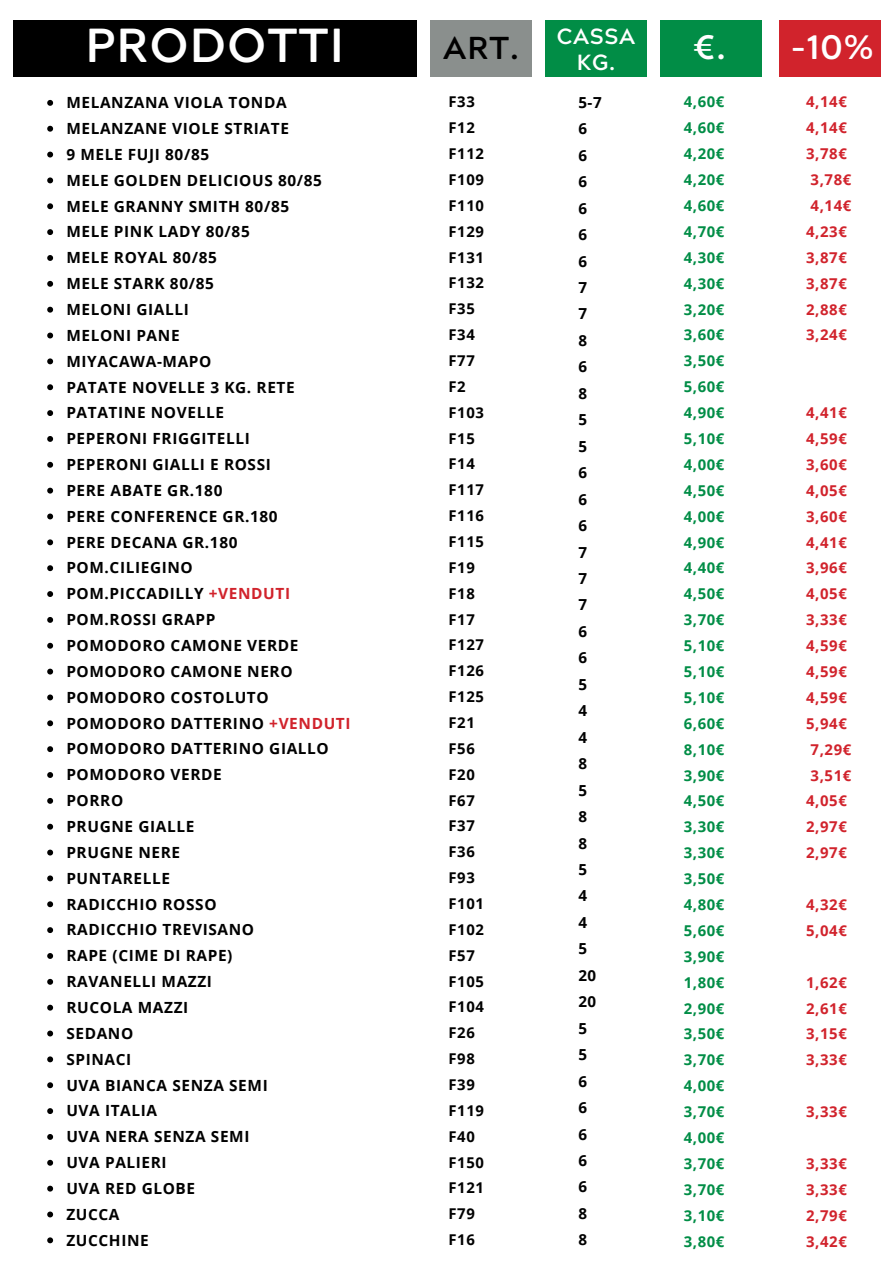
<style>
.page{position:relative;width:894px;height:1264px;background:#fff}
.page>*{position:absolute;margin:0;border:0;box-sizing:border-box;transform-origin:0 0}
.t1{font:700 47.7px "Acherus Grotesque";letter-spacing:.03em;color:#fff}
.t2{font:700 33.75px "Acherus Grotesque";color:#fff}
.t3{font:700 31.65px "Acherus Grotesque";color:#000}
.t4{font:700 21.9px/26.1px "Acherus Grotesque";letter-spacing:.03em;color:#fff;text-align:center}
.t5{font:700 15.45px "Open Sans";letter-spacing:.04em;color:#000}
.t6{font:700 15.15px/26.4px "Open Sans";color:#000}
.t7{font:700 14.85px/25.8px "Open Sans";letter-spacing:.04em;color:#018d46;text-align:justify}
.t8{font:700 14.85px/25.8px "Open Sans";letter-spacing:.04em;color:#d1232c}
.t9{font:700 14.85px/25.8px "Open Sans";letter-spacing:.04em;color:#000}
.s1{color:#d1232c}
</style>
<div class="page">
<div style="left:13px;top:21px;width:403px;height:56px;background:#000"></div>
<div style="left:430px;top:21px;width:101px;height:56px;background:#8a8f8d"></div>
<div style="left:545px;top:21px;width:102px;height:56px;background:#018d46"></div>
<div style="left:660px;top:21px;width:101px;height:56px;background:#018d46"></div>
<div style="left:778px;top:21px;width:102px;height:56px;background:#d1232c"></div>
<svg style="left:47px;top:100px;width:6px;height:6px"></svg>
<svg style="left:47px;top:126px;width:6px;height:6px"></svg>
<svg style="left:47px;top:152px;width:6px;height:5px"></svg>
<svg style="left:47px;top:177px;width:6px;height:6px"></svg>
<svg style="left:47px;top:203px;width:6px;height:6px"></svg>
<svg style="left:47px;top:229px;width:6px;height:6px"></svg>
<svg style="left:47px;top:255px;width:6px;height:6px"></svg>
<svg style="left:47px;top:281px;width:6px;height:6px"></svg>
<svg style="left:47px;top:307px;width:6px;height:5px"></svg>
<svg style="left:47px;top:332px;width:6px;height:6px"></svg>
<svg style="left:47px;top:358px;width:6px;height:6px"></svg>
<svg style="left:47px;top:384px;width:6px;height:6px"></svg>
<svg style="left:47px;top:410px;width:6px;height:6px"></svg>
<svg style="left:47px;top:436px;width:6px;height:6px"></svg>
<svg style="left:47px;top:462px;width:6px;height:6px"></svg>
<svg style="left:47px;top:487px;width:6px;height:6px"></svg>
<svg style="left:47px;top:513px;width:6px;height:6px"></svg>
<svg style="left:47px;top:539px;width:6px;height:6px"></svg>
<svg style="left:47px;top:565px;width:6px;height:6px"></svg>
<svg style="left:47px;top:591px;width:6px;height:6px"></svg>
<svg style="left:47px;top:617px;width:6px;height:6px"></svg>
<svg style="left:47px;top:643px;width:6px;height:5px"></svg>
<svg style="left:47px;top:668px;width:6px;height:6px"></svg>
<svg style="left:47px;top:694px;width:6px;height:6px"></svg>
<svg style="left:47px;top:720px;width:6px;height:6px"></svg>
<svg style="left:47px;top:746px;width:6px;height:6px"></svg>
<svg style="left:47px;top:772px;width:6px;height:6px"></svg>
<svg style="left:47px;top:798px;width:6px;height:5px"></svg>
<svg style="left:47px;top:823px;width:6px;height:6px"></svg>
<svg style="left:47px;top:849px;width:6px;height:6px"></svg>
<svg style="left:47px;top:875px;width:6px;height:6px"></svg>
<svg style="left:47px;top:901px;width:6px;height:6px"></svg>
<svg style="left:47px;top:927px;width:6px;height:6px"></svg>
<svg style="left:47px;top:953px;width:6px;height:5px"></svg>
<svg style="left:47px;top:978px;width:6px;height:6px"></svg>
<svg style="left:47px;top:1004px;width:6px;height:6px"></svg>
<svg style="left:47px;top:1030px;width:6px;height:6px"></svg>
<svg style="left:47px;top:1056px;width:6px;height:6px"></svg>
<svg style="left:47px;top:1082px;width:6px;height:6px"></svg>
<svg style="left:47px;top:1108px;width:6px;height:5px"></svg>
<svg style="left:47px;top:1134px;width:6px;height:5px"></svg>
<svg style="left:47px;top:1159px;width:6px;height:6px"></svg>
<svg style="left:47px;top:1185px;width:6px;height:6px"></svg>
<svg style="left:47px;top:1211px;width:6px;height:6px"></svg>
<svg style="left:47px;top:1237px;width:6px;height:6px"></svg>
<h1 class="t1" style="left:85px;top:26px;width:260px">PRODOTTI</h1>
<h2 class="t3" style="left:443px;top:35px;width:77px">ART.</h2>
<h3 class="t4" style="left:556px;top:26px;width:80px">CASSA<br>KG.</h3>
<p class="t2" style="left:693px;top:34px;width:33px">€.</p>
<h2 class="t2" style="left:790px;top:34px;width:83px">-10%</h2>
<p class="t5" style="left:66px;top:92px;width:222px">MELANZANA VIOLA TONDA</p>
<p class="t5" style="left:66px;top:117px;width:224px">MELANZANE VIOLE STRIATE</p>
<p class="t5" style="left:66px;top:143px;width:144px">9 MELE FUJI 80/85</p>
<p class="t5" style="left:66px;top:169px;width:257px">MELE GOLDEN DELICIOUS 80/85</p>
<p class="t5" style="left:66px;top:195px;width:224px">MELE GRANNY SMITH 80/85</p>
<p class="t5" style="left:66px;top:221px;width:185px">MELE PINK LADY 80/85</p>
<p class="t5" style="left:66px;top:247px;width:152px">MELE ROYAL 80/85</p>
<p class="t5" style="left:66px;top:272px;width:149px">MELE STARK 80/85</p>
<p class="t5" style="left:66px;top:298px;width:124px">MELONI GIALLI</p>
<p class="t5" style="left:66px;top:324px;width:115px">MELONI PANE</p>
<p class="t5" style="left:66px;top:350px;width:147px">MIYACAWA-MAPO</p>
<p class="t5" style="left:66px;top:376px;width:230px">PATATE NOVELLE 3 KG. RETE</p>
<p class="t5" style="left:66px;top:402px;width:159px">PATATINE NOVELLE</p>
<p class="t5" style="left:66px;top:428px;width:185px">PEPERONI FRIGGITELLI</p>
<p class="t5" style="left:66px;top:453px;width:206px">PEPERONI GIALLI E ROSSI</p>
<p class="t5" style="left:66px;top:479px;width:157px">PERE ABATE GR.180</p>
<p class="t5" style="left:66px;top:505px;width:213px">PERE CONFERENCE GR.180</p>
<p class="t5" style="left:66px;top:531px;width:173px">PERE DECANA GR.180</p>
<p class="t5" style="left:66px;top:557px;width:128px">POM.CILIEGINO</p>
<p class="t5" style="left:66px;top:583px;width:225px">POM.PICCADILLY <span class="s1">+VENDUTI</span></p>
<p class="t5" style="left:66px;top:608px;width:151px">POM.ROSSI GRAPP</p>
<p class="t5" style="left:66px;top:634px;width:233px">POMODORO CAMONE VERDE</p>
<p class="t5" style="left:66px;top:660px;width:228px">POMODORO CAMONE NERO</p>
<p class="t5" style="left:66px;top:686px;width:204px">POMODORO COSTOLUTO</p>
<p class="t5" style="left:66px;top:712px;width:285px">POMODORO DATTERINO <span class="s1">+VENDUTI</span></p>
<p class="t5" style="left:66px;top:738px;width:264px">POMODORO DATTERINO GIALLO</p>
<p class="t5" style="left:66px;top:763px;width:157px">POMODORO VERDE</p>
<p class="t5" style="left:66px;top:789px;width:58px">PORRO</p>
<p class="t5" style="left:66px;top:815px;width:129px">PRUGNE GIALLE</p>
<p class="t5" style="left:66px;top:841px;width:115px">PRUGNE NERE</p>
<p class="t5" style="left:66px;top:867px;width:105px">PUNTARELLE</p>
<p class="t5" style="left:66px;top:893px;width:152px">RADICCHIO ROSSO</p>
<p class="t5" style="left:66px;top:918px;width:189px">RADICCHIO TREVISANO</p>
<p class="t5" style="left:66px;top:944px;width:168px">RAPE (CIME DI RAPE)</p>
<p class="t5" style="left:66px;top:970px;width:147px">RAVANELLI MAZZI</p>
<p class="t5" style="left:66px;top:996px;width:123px">RUCOLA MAZZI</p>
<p class="t5" style="left:66px;top:1022px;width:68px">SEDANO</p>
<p class="t5" style="left:66px;top:1048px;width:66px">SPINACI</p>
<p class="t5" style="left:66px;top:1073px;width:203px">UVA BIANCA SENZA SEMI</p>
<p class="t5" style="left:66px;top:1099px;width:92px">UVA ITALIA</p>
<p class="t5" style="left:66px;top:1125px;width:184px">UVA NERA SENZA SEMI</p>
<p class="t5" style="left:66px;top:1151px;width:102px">UVA PALIERI</p>
<p class="t5" style="left:66px;top:1177px;width:130px">UVA RED GLOBE</p>
<p class="t5" style="left:66px;top:1203px;width:55px">ZUCCA</p>
<p class="t5" style="left:66px;top:1229px;width:84px">ZUCCHINE</p>
<h5 class="t7" style="left:683px;top:89px;width:42px">4,60€ 4,60€ 4,20€ 4,20€ 4,60€ 4,70€ 4,30€ 4,30€ 3,20€ 3,60€ 3,50€ 5,60€ 4,90€ 5,10€ 4,00€ 4,50€ 4,00€ 4,90€ 4,40€ 4,50€ 3,70€ 5,10€ 5,10€ 5,10€ 6,60€ 8,10€ 3,90€ 4,50€ 3,30€ 3,30€ 3,50€ 4,80€ 5,60€ 3,90€ 1,80€ 2,90€ 3,50€ 3,70€ 4,00€ 3,70€ 4,00€ 3,70€ 3,70€ 3,10€</h5>
<p class="t7" style="left:683px;top:1227px;width:42px">3,80€</p>
<h4 class="t9" style="left:448px;top:89px;width:37px">F33<br>F12<br>F112<br>F109<br>F110<br>F129<br>F131<br>F132<br>F35<br>F34<br>F77<br>F2<br>F103<br>F15<br>F14<br>F117<br>F116<br>F115<br>F19<br>F18<br>F17<br>F127<br>F126<br>F125<br>F21<br>F56<br>F20<br>F67<br>F37<br>F36<br>F93<br>F101<br>F102<br>F57<br>F105<br>F104<br>F26<br>F98<br>F39<br>F119<br>F40<br>F150<br>F121<br>F79</h4>
<p class="t9" style="left:448px;top:1226px;width:28px">F16</p>
<h5 class="t8" style="left:805px;top:89px;width:47px;text-align:center">4,14€<br>4,14€<br>3,78€<br>3,78€<br>4,14€<br>4,23€<br>3,87€<br>3,87€<br>2,88€<br>3,24€</h5>
<h5 class="t6" style="left:578px;top:89px;width:25px">5-7<br>6<br>6<br>6<br>6<br>6<br>6<br>7<br>7<br>8<br>6<br>8<br>5<br>5<br>6<br>6<br>6<br>7<br>7<br>7<br>6<br>6<br>5<br>4<br>4<br>8<br>5<br>8<br>8<br>5<br>4<br>4<br>5<br>20<br>20<br>5<br>5<br>6<br>6<br>6<br>6<br>6<br>8</h5>
<p class="t6" style="left:578px;top:1226px;width:10px">8</p>
<h5 class="t8" style="left:805px;top:399px;width:47px;text-align:center">4,41€<br>4,59€<br>3,60€<br>4,05€<br>3,60€<br>4,41€<br>3,96€<br>4,05€<br>3,33€<br>4,59€<br>4,59€<br>4,59€<br>5,94€<br>7,29€<br>3,51€<br>4,05€<br>2,97€<br>2,97€</h5>
<h5 class="t8" style="left:805px;top:891px;width:42px">4,32€<br>5,04€</h5>
<h5 class="t8" style="left:805px;top:969px;width:42px;text-align:justify">1,62€ 2,61€ 3,15€ 3,33€</h5>
<h5 class="t8" style="left:805px;top:1098px;width:42px">3,33€</h5>
<h5 class="t8" style="left:805px;top:1150px;width:42px">3,33€<br>3,33€</h5>
<h5 class="t8" style="left:805px;top:1201px;width:42px">2,79€<br>3,42€</h5>
</div>
